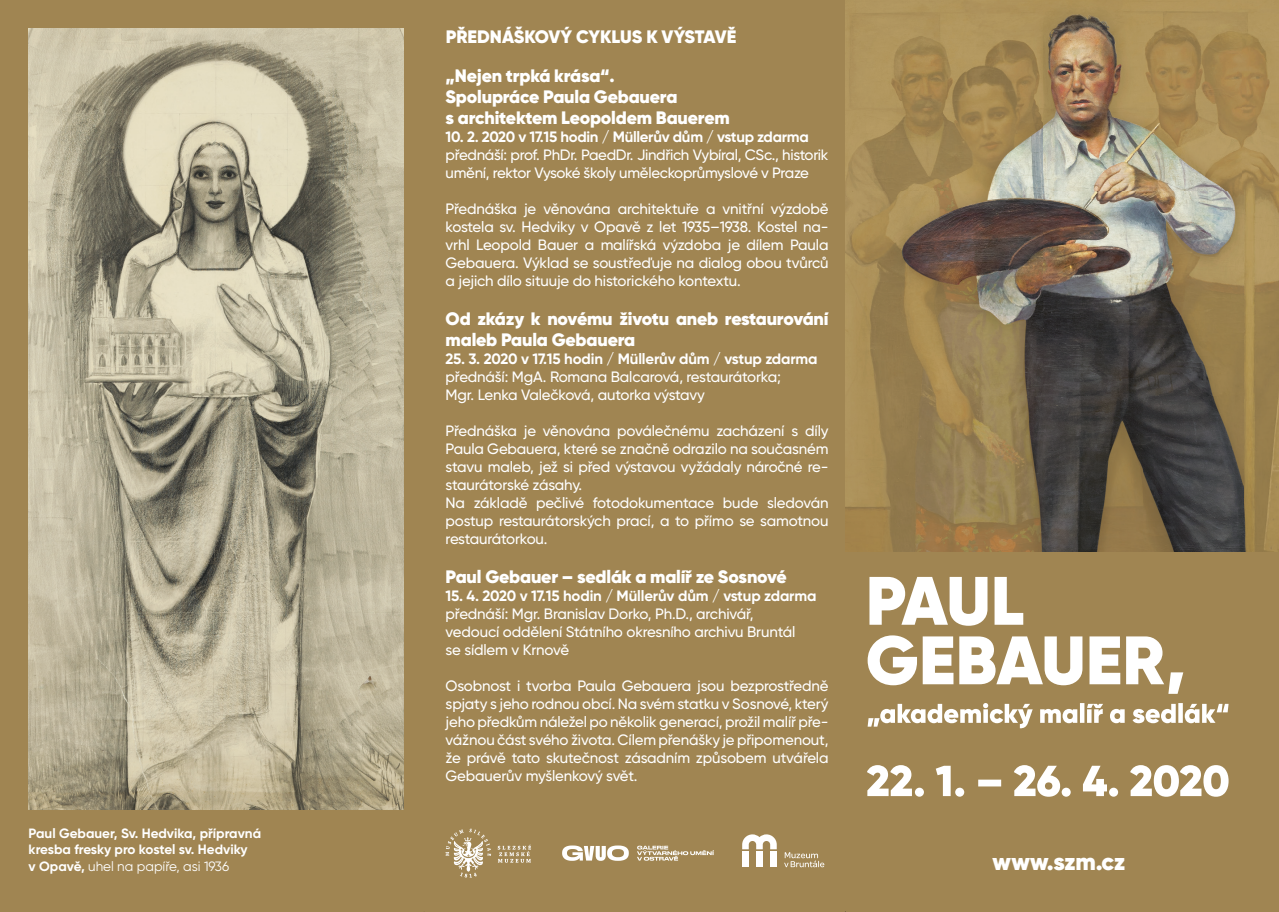
<style>
.page{position:relative;width:1279px;height:912px;background:#fff}
.page>*{position:absolute;margin:0;border:0;box-sizing:border-box;transform-origin:0 0}
.t1{font:900 24px "Gilroy";letter-spacing:-.01em;color:#fff}
.t2{font:900 18px/21px "Gilroy";letter-spacing:-.01em;color:#fff}
.t3{font:500 15px/18px "Gilroy";letter-spacing:-.01em;color:#fff}
.t4{font:700 15px "Gilroy";letter-spacing:-.01em;color:#fff}
.t5{font:700 13.5px/16.2px "Gilroy";color:#fff}
.s1{font-weight:400}
</style>
<div class="page">
<div style="left:0;top:0;width:1278px;height:911px;background:#a08552"></div>
<img style="left:845px;top:0;width:433px;height:551px">
<svg style="left:867px;top:703px;width:361px;height:25px"></svg>
<svg style="left:867px;top:635px;width:315px;height:58px"></svg>
<svg style="left:869px;top:576px;width:154px;height:49px"></svg>
<svg style="left:867px;top:765px;width:361px;height:31px"></svg>
<svg style="left:445px;top:828px;width:46px;height:49px"></svg>
<svg style="left:497px;top:844px;width:34px;height:18px"></svg>
<svg style="left:637px;top:845px;width:77px;height:15px"></svg>
<svg style="left:562px;top:845px;width:66px;height:15px"></svg>
<svg style="left:784px;top:852px;width:40px;height:15px"></svg>
<svg style="left:742px;top:834px;width:34px;height:15px"></svg>
<div style="left:742px;top:851px;width:6px;height:15px;background:#fff"></div>
<div style="left:756px;top:851px;width:6px;height:15px;background:#fff"></div>
<div style="left:770px;top:851px;width:6px;height:15px;background:#fff"></div>
<img style="left:29px;top:29px;width:374px;height:780px">
<p class="t5" style="left:29px;top:825px;width:234px">Paul Gebauer, Sv. Hedvika, přípravná kresba fresky pro kostel sv. Hedviky<br>v Opavě, <span class="s1">uhel na papíře, asi 1936</span></p>
<p class="t2" style="left:445px;top:17px;width:292px;line-height:39px">PŘEDNÁŠKOVÝ CYKLUS K VÝSTAVĚ „Nejen trpká krása“.</p>
<p class="t2" style="left:445px;top:86px;width:285px">Spolupráce Paula Gebauera<br>s architektem Leopoldem Bauerem</p>
<p class="t4" style="left:445px;top:127px;width:364px">10. 2. 2020 v 17.15 hodin / Müllerův dům / vstup zdarma</p>
<p class="t3" style="left:445px;top:145px;width:384px">přednáší: prof. PhDr. PaedDr. Jindřich Vybíral, CSc., historik umění, rektor Vysoké školy uměleckoprůmyslové v Praze</p>
<p class="t3" style="left:445px;top:199px;width:384px;text-align:justify">Přednáška je věnována architektuře a vnitřní výzdobě kostela sv. Hedviky v Opavě z let 1935–1938. Kostel na&shy;vrhl Leopold Bauer a malířská výzdoba je dílem Paula Gebauera. Výklad se soustřeďuje na dialog obou tvůrců a jejich dílo situuje do historického kontextu.</p>
<p class="t2" style="left:445px;top:308px;width:384px">Od zkázy k novému životu aneb restaurování maleb Paula Gebauera</p>
<p class="t4" style="left:445px;top:349px;width:373px">25. 3. 2020 v 17.15 hodin / Müllerův dům / vstup zdarma</p>
<p class="t3" style="left:445px;top:367px;width:336px">přednáší: MgA. Romana Balcarová, restaurátorka;<br>Mgr. Lenka Valečková, autorka výstavy</p>
<p class="t3" style="left:445px;top:421px;width:384px">Přednáška je věnována poválečnému zacházení s díly Paula Gebauera, které se značně odrazilo na současném stavu maleb, jež si před výstavou vyžádaly náročné re&shy;staurátorské zásahy.<br>Na základě pečlivé fotodokumentace bude sledován postup restaurátorských prací, a to přímo se samotnou restaurátorkou.</p>
<p class="t2" style="left:445px;top:566px;width:342px">Paul Gebauer – sedlák a malíř ze Sosnové</p>
<p class="t4" style="left:445px;top:586px;width:372px">15. 4. 2020 v 17.15 hodin / Müllerův dům / vstup zdarma</p>
<p class="t3" style="left:445px;top:604px;width:351px">přednáší: Mgr. Branislav Dorko, Ph.D., archivář, vedoucí oddělení Státního okresního archivu Bruntál se sídlem v Krnově</p>
<p class="t3" style="left:445px;top:676px;width:384px;text-align:justify">Osobnost i tvorba Paula Gebauera jsou bezprostředně spjaty s jeho rodnou obcí. Na svém statku v Sosnové, který jeho předkům náležel po několik generací, prožil malíř pře&shy;vážnou část svého života. Cílem přenášky je připomenout, že právě tato skutečnost zásadním způsobem utvářela Gebauerův myšlenkový svět.</p>
<h1 class="t1" style="left:991px;top:846px;width:135px">www.szm.cz</h1>
</div>
